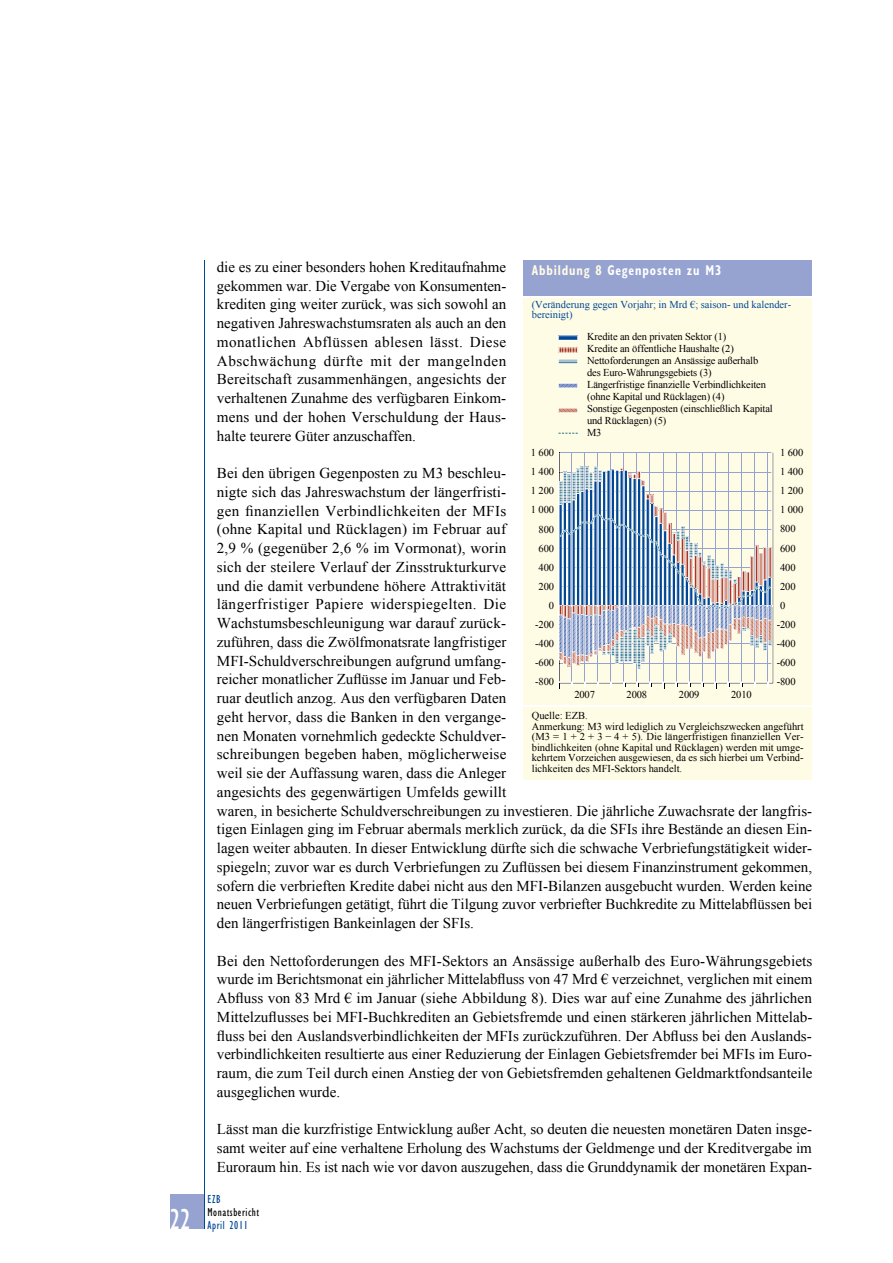
<style>
.page{position:relative;width:893px;height:1263px;background:#fff}
.page>*{position:absolute;margin:0;border:0;box-sizing:border-box;transform-origin:0 0}
.t1{font:condensed 30px "Gill Sans Myriad";color:#fff;scale:.95 1}
.t2{font:15px/18.8px "Times New Roman WGL";color:#000;text-align:justify}
.t3{font:700 condensed 14.25px "Gill Sans Myriad";letter-spacing:.07em;color:#fff;scale:.85 1}
.t4{font:condensed 12px "Gill Sans Myriad";letter-spacing:.05em;color:#000;scale:.95 1}
.t5{font:condensed 12px "Gill Sans Myriad";letter-spacing:.05em;color:#004896;scale:.95 1}
.t6{font:10.5px/12.1px "Times New Roman WGL";letter-spacing:-.015em;color:#000}
.t7{font:10.5px/10.5px "Times New Roman WGL";color:#004896}
.s1{color:#fffce5}
</style>
<div class="page">
<div style="left:170px;top:1195px;width:34px;height:34px;background:#96a2d0"></div>
<hr style="left:204px;top:261px;width:1px;height:968px;background:#004896">
<div style="left:523px;top:261px;width:289px;height:519px;background:#fffce5"></div>
<div style="left:523px;top:261px;width:289px;height:36px;background:#96a2d0"></div>
<hr style="left:523px;top:296px;width:289px;height:2px;background:#fff">
<hr style="left:523px;top:705px;width:289px;height:2px;background:#fff">
<svg style="left:558px;top:452px;width:214px;height:231px"></svg>
<svg style="left:558px;top:682px;width:2px;height:7px"></svg>
<svg style="left:610px;top:682px;width:2px;height:7px"></svg>
<svg style="left:662px;top:682px;width:2px;height:7px"></svg>
<svg style="left:767px;top:682px;width:2px;height:7px"></svg>
<svg style="left:558px;top:466px;width:215px;height:203px"></svg>
<svg style="left:558px;top:433px;width:20px;height:1px"></svg>
<svg style="left:558px;top:335px;width:20px;height:6px"></svg>
<svg style="left:558px;top:347px;width:20px;height:6px"></svg>
<svg style="left:558px;top:359px;width:20px;height:5px"></svg>
<svg style="left:558px;top:383px;width:20px;height:5px"></svg>
<svg style="left:558px;top:408px;width:20px;height:5px"></svg>
<h1 class="t1" style="left:170px;top:1201px;width:23px">22</h1>
<p class="t2" style="left:217px;top:257px;width:291px">die es zu einer besonders hohen Kreditaufnahme gekommen war. Die Vergabe von Konsumenten&shy;krediten ging weiter zurück, was sich sowohl an negativen Jahreswachstumsraten als auch an den monatlichen Abflüssen ablesen lässt. Diese Abschwächung dürfte mit der mangelnden Bereitschaft zusammenhängen, angesichts der verhaltenen Zunahme des verfügbaren Einkom&shy;mens und der hohen Verschuldung der Haus&shy;halte teurere Güter anzuschaffen.</p>
<p class="t2" style="left:217px;top:463px;width:597px;text-align:left">Bei den übrigen Gegenposten zu M3 beschleu-<br>nigte sich das Jahreswachstum der längerfristi-<br>gen finanziellen Verbindlichkeiten der MFIs<br>(ohne Kapital und Rücklagen) im Februar auf<br>2,9 % (gegenüber 2,6 % im Vormonat), worin<br>sich der steilere Verlauf der Zinsstrukturkurve<br>und die damit verbundene höhere Attraktivität<br>längerfristiger Papiere widerspiegelten. Die<br>Wachstumsbeschleunigung war darauf zurück-<br>zuführen, dass die Zwölfmonatsrate langfristiger<br>MFI-Schuldverschreibungen aufgrund umfang-<br>reicher monatlicher Zuflüsse im Januar und Feb-<br>ruar deutlich anzog. Aus den verfügbaren Daten<br>geht hervor, dass die Banken in den vergange-<br>nen Monaten vornehmlich gedeckte Schuldver-<br>schreibungen begeben haben, möglicherweise<br>weil sie der Auffassung waren, dass die Anleger<br>angesichts des gegenwärtigen Umfelds gewillt<br>waren, in besicherte Schuldverschreibungen zu investieren. Die jährliche Zuwachsrate der langfris&shy;tigen Einlagen ging im Februar abermals merklich zurück, da die SFIs ihre Bestände an diesen Ein&shy;lagen weiter abbauten. In dieser Entwicklung dürfte sich die schwache Verbriefungstätigkeit wider&shy;spiegeln; zuvor war es durch Verbriefungen zu Zuflüssen bei diesem Finanzinstrument gekommen, sofern die verbrieften Kredite dabei nicht aus den MFI-Bilanzen ausgebucht wurden. Werden keine neuen Verbriefungen getätigt, führt die Tilgung zuvor verbriefter Buchkredite zu Mittelabflüssen bei den längerfristigen Bankeinlagen der SFIs.</p>
<p class="t2" style="left:217px;top:951px;width:597px">Bei den Nettoforderungen des MFI-Sektors an Ansässige außerhalb des Euro-Währungsgebiets wurde im Berichtsmonat ein jährlicher Mittelabfluss von 47 Mrd € verzeichnet, verglichen mit einem Abfluss von 83 Mrd € im Januar (siehe Abbildung 8). Dies war auf eine Zunahme des jährlichen Mittelzuflusses bei MFI-Buchkrediten an Gebietsfremde und einen stärkeren jährlichen Mittelab&shy;fluss bei den Auslandsverbindlichkeiten der MFIs zurückzuführen. Der Abfluss bei den Auslands&shy;verbindlichkeiten resultierte aus einer Reduzierung der Einlagen Gebietsfremder bei MFIs im Euro&shy;raum, die zum Teil durch einen Anstieg der von Gebietsfremden gehaltenen Geldmarktfondsanteile ausgeglichen wurde.</p>
<p class="t2" style="left:217px;top:1120px;width:597px">Lässt man die kurzfristige Entwicklung außer Acht, so deuten die neuesten monetären Daten insge&shy;samt weiter auf eine verhaltene Erholung des Wachstums der Geldmenge und der Kreditvergabe im Euroraum hin. Es ist nach wie vor davon auszugehen, dass die Grunddynamik der monetären Expan-</p>
<p class="t3" style="left:532px;top:261px;width:225px"><span class="s1">abbildung 8</span> Gegenposten zu M3</p>
<p class="t7" style="left:532px;top:299px;width:261px">(Veränderung gegen Vorjahr; in Mrd €; saison- und kalender&shy;bereinigt)</p>
<p class="t6" style="left:587px;top:330px;width:187px">Kredite an den privaten Sektor (1)<br>Kredite an öffentliche Haushalte (2)<br>Nettoforderungen an Ansässige außerhalb des Euro-Währungsgebiets (3)<br>Längerfristige finanzielle Verbindlichkeiten (ohne Kapital und Rücklagen) (4)<br>Sonstige Gegenposten (einschließlich Kapital und Rücklagen) (5)<br>M3</p>
<p class="t6" style="left:780px;top:446px;width:25px">1 600</p>
<p class="t6" style="left:531px;top:447px;width:25px">1 600</p>
<p class="t6" style="left:780px;top:466px;width:25px">1 400</p>
<p class="t6" style="left:531px;top:466px;width:25px">1 400</p>
<p class="t6" style="left:780px;top:485px;width:25px">1 200</p>
<p class="t6" style="left:531px;top:485px;width:25px">1 200</p>
<p class="t6" style="left:780px;top:504px;width:25px">1 000</p>
<p class="t6" style="left:531px;top:504px;width:25px">1 000</p>
<p class="t6" style="left:780px;top:523px;width:17px">800</p>
<p class="t6" style="left:539px;top:523px;width:17px">800</p>
<p class="t6" style="left:780px;top:542px;width:17px">600</p>
<p class="t6" style="left:539px;top:542px;width:17px">600</p>
<p class="t6" style="left:780px;top:561px;width:17px">400</p>
<p class="t6" style="left:539px;top:561px;width:17px">400</p>
<p class="t6" style="left:780px;top:580px;width:17px">200</p>
<p class="t6" style="left:539px;top:580px;width:17px">200</p>
<p class="t6" style="left:780px;top:599px;width:7px">0</p>
<p class="t6" style="left:549px;top:599px;width:7px">0</p>
<p class="t6" style="left:777px;top:618px;width:20px">-200</p>
<p class="t6" style="left:535px;top:618px;width:20px">-200</p>
<p class="t6" style="left:777px;top:637px;width:20px">-400</p>
<p class="t6" style="left:535px;top:637px;width:20px">-400</p>
<p class="t6" style="left:777px;top:656px;width:20px">-600</p>
<p class="t6" style="left:535px;top:656px;width:20px">-600</p>
<p class="t6" style="left:777px;top:675px;width:20px">-800</p>
<p class="t6" style="left:535px;top:675px;width:20px">-800</p>
<p class="t6" style="left:574px;top:688px;width:22px">2007</p>
<p class="t6" style="left:627px;top:688px;width:22px">2008</p>
<p class="t6" style="left:679px;top:688px;width:22px">2009</p>
<p class="t6" style="left:731px;top:688px;width:22px">2010</p>
<p class="t6" style="left:532px;top:710px;width:273px;line-height:10.5px">Quelle: EZB.<br>Anmerkung: M3 wird lediglich zu Vergleichszwecken angeführt (M3 = 1 + 2 + 3 – 4 + 5). Die längerfristigen finanziellen Ver&shy;bindlichkeiten (ohne Kapital und Rücklagen) werden mit umge&shy;kehrtem Vorzeichen ausgewiesen, da es sich hierbei um Verbind&shy;lichkeiten des MFI-Sektors handelt.</p>
<p class="t5" style="left:207px;top:1192px;width:15px">EZB</p>
<p class="t4" style="left:207px;top:1205px;width:56px">Monatsbericht</p>
<p class="t5" style="left:207px;top:1218px;width:44px">April 2011</p>
</div>
